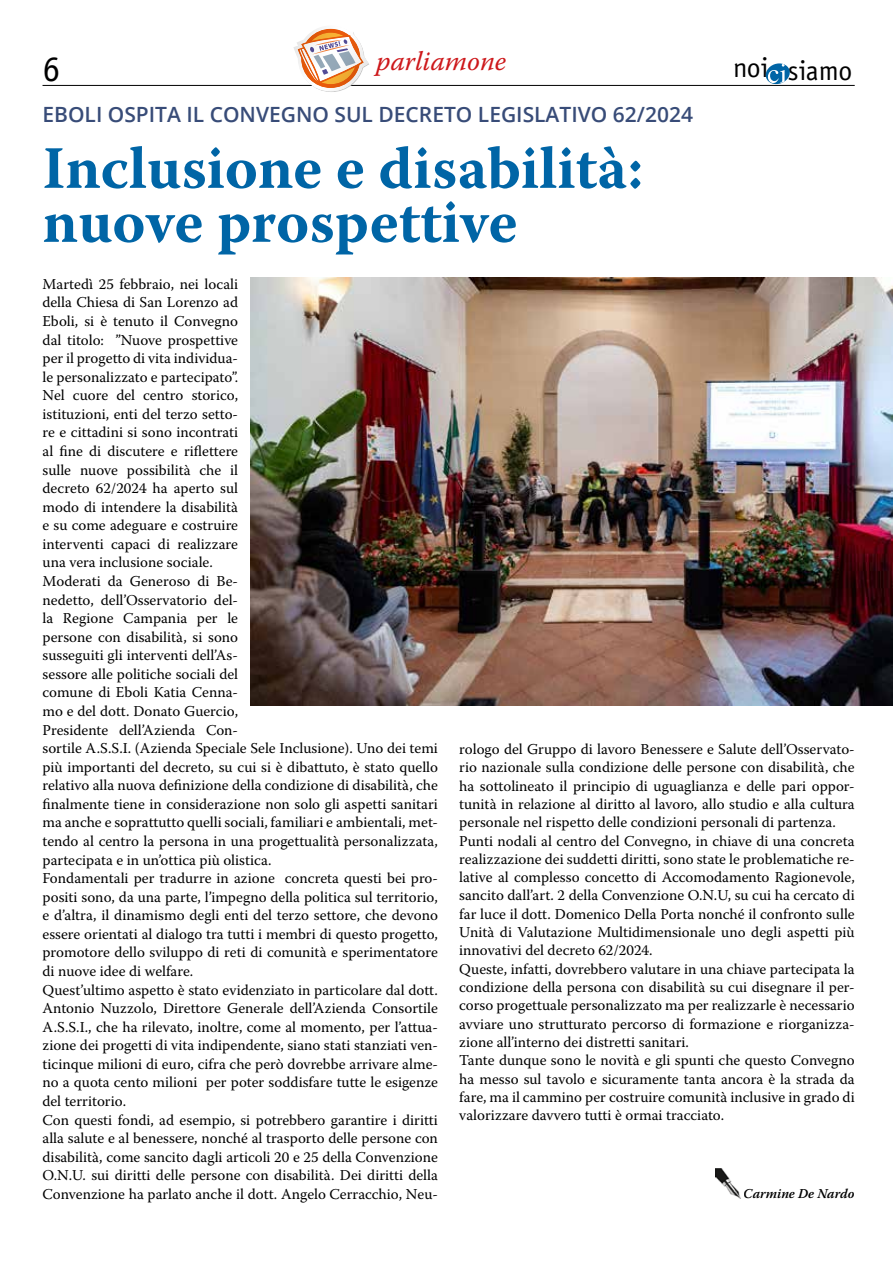
<style>
.page{position:relative;width:893px;height:1263px;background:#fff}
.page>*{position:absolute;margin:0;border:0;box-sizing:border-box;transform-origin:0 0}
.t1{font:700 60px/54px "Warnock Pro";color:#0065a6}
.t2{font:36px "Officina Sans Std";color:#000}
.t3{font:27.75px "Officina Sans Std";letter-spacing:-.01em;color:#000}
.t4{font:italic 27px "Warnock Pro";color:#cd171a}
.t5{font:600 21px "Open Sans";color:#384c78}
.t6{font:15px/18.6px "Warnock Pro";color:#000}
.t7{font:italic 600 13.5px "Warnock Pro";color:#000}
</style>
<div class="page">
<hr style="left:43px;top:85px;width:812px;height:1px;background:#000">
<svg style="left:764px;top:63px;width:27px;height:23px"></svg>
<svg style="left:293px;top:28px;width:76px;height:64px"></svg>
<img style="left:715px;top:1168px;width:26px;height:30px">
<img style="left:251px;top:278px;width:642px;height:428px">
<h3 class="t4" style="left:376px;top:45px;width:131px">parliamone</h3>
<h2 class="t2" style="left:43px;top:48px;width:19px">6</h2>
<h3 class="t3" style="left:733px;top:55px;width:121px">noi siamo</h3>
<h3 class="t5" style="left:43px;top:100px;width:652px">EBOLI OSPITA IL CONVEGNO SUL DECRETO LEGISLATIVO 62/2024</h3>
<h1 class="t1" style="left:43px;top:140px;width:602px">Inclusione e disabilità: nuove prospettive</h1>
<p class="t6" style="left:43px;top:274px;width:397px">Martedì 25 febbraio, nei locali<br>della Chiesa di San Lorenzo ad<br>Eboli, si è tenuto il Convegno<br>dal titolo: ”Nuove prospettive<br>per il progetto di vita individua-<br>le personalizzato e partecipato”.<br>Nel cuore del centro storico,<br>istituzioni, enti del terzo setto-<br>re e cittadini si sono incontrati<br>al fine di discutere e riflettere<br>sulle nuove possibilità che il<br>decreto 62/2024 ha aperto sul<br>modo di intendere la disabilità<br>e su come adeguare e costruire<br>interventi capaci di realizzare<br>una vera inclusione sociale.<br>Moderati da Generoso di Be-<br>nedetto, dell’Osservatorio del-<br>la Regione Campania per le<br>persone con disabilità, si sono<br>susseguiti gli interventi dell’As-<br>sessore alle politiche sociali del<br>comune di Eboli Katia Cenna-<br>mo e del dott. Donato Guercio,<br>Presidente dell’Azienda Con-<br>sortile A.S.S.I. (Azienda Speciale Sele Inclusione). Uno dei temi più importanti del decreto, su cui si è dibattuto, è stato quello relativo alla nuova definizione della condizione di disabilità, che finalmente tiene in considerazione non solo gli aspetti sanitari ma anche e soprattutto quelli sociali, familiari e ambientali, met&shy;tendo al centro la persona in una progettualità personalizzata, partecipata e in un’ottica più olistica.<br>Fondamentali per tradurre in azione concreta questi bei pro&shy;positi sono, da una parte, l’impegno della politica sul territorio, e d’altra, il dinamismo degli enti del terzo settore, che devono essere orientati al dialogo tra tutti i membri di questo progetto, promotore dello sviluppo di reti di comunità e sperimentatore di nuove idee di welfare.<br>Quest’ultimo aspetto è stato evidenziato in particolare dal dott.<br>Antonio Nuzzolo, Direttore Generale dell’Azienda Consortile A.S.S.I., che ha rilevato, inoltre, come al momento, per l’attua&shy;zione dei progetti di vita indipendente, siano stati stanziati ven&shy;ticinque milioni di euro, cifra che però dovrebbe arrivare alme&shy;no a quota cento milioni per poter soddisfare tutte le esigenze del territorio.<br>Con questi fondi, ad esempio, si potrebbero garantire i diritti alla salute e al benessere, nonché al trasporto delle persone con disabilità, come sancito dagli articoli 20 e 25 della Convenzione O.N.U. sui diritti delle persone con disabilità. Dei diritti della Convenzione ha parlato anche il dott. Angelo Cerracchio, Neu-</p>
<p class="t6" style="left:459px;top:740px;width:397px">rologo del Gruppo di lavoro Benessere e Salute dell’Osservato&shy;rio nazionale sulla condizione delle persone con disabilità, che ha sottolineato il principio di uguaglianza e delle pari oppor&shy;tunità in relazione al diritto al lavoro, allo studio e alla cultura personale nel rispetto delle condizioni personali di partenza.<br>Punti nodali al centro del Convegno, in chiave di una concreta realizzazione dei suddetti diritti, sono state le problematiche re&shy;lative al complesso concetto di Accomodamento Ragionevole, sancito dall’art. 2 della Convenzione O.N.U, su cui ha cercato di far luce il dott. Domenico Della Porta nonché il confronto sulle Unità di Valutazione Multidimensionale uno degli aspetti più innovativi del decreto 62/2024.<br>Queste, infatti, dovrebbero valutare in una chiave partecipata la condizione della persona con disabilità su cui disegnare il per&shy;corso progettuale personalizzato ma per realizzarle è necessario avviare uno strutturato percorso di formazione e riorganizza&shy;zione all’interno dei distretti sanitari.<br>Tante dunque sono le novità e gli spunti che questo Convegno ha messo sul tavolo e sicuramente tanta ancora è la strada da fare, ma il cammino per costruire comunità inclusive in grado di valorizzare davvero tutti è ormai tracciato.</p>
<p class="t7" style="left:743px;top:1186px;width:113px">Carmine De Nardo</p>
</div>
